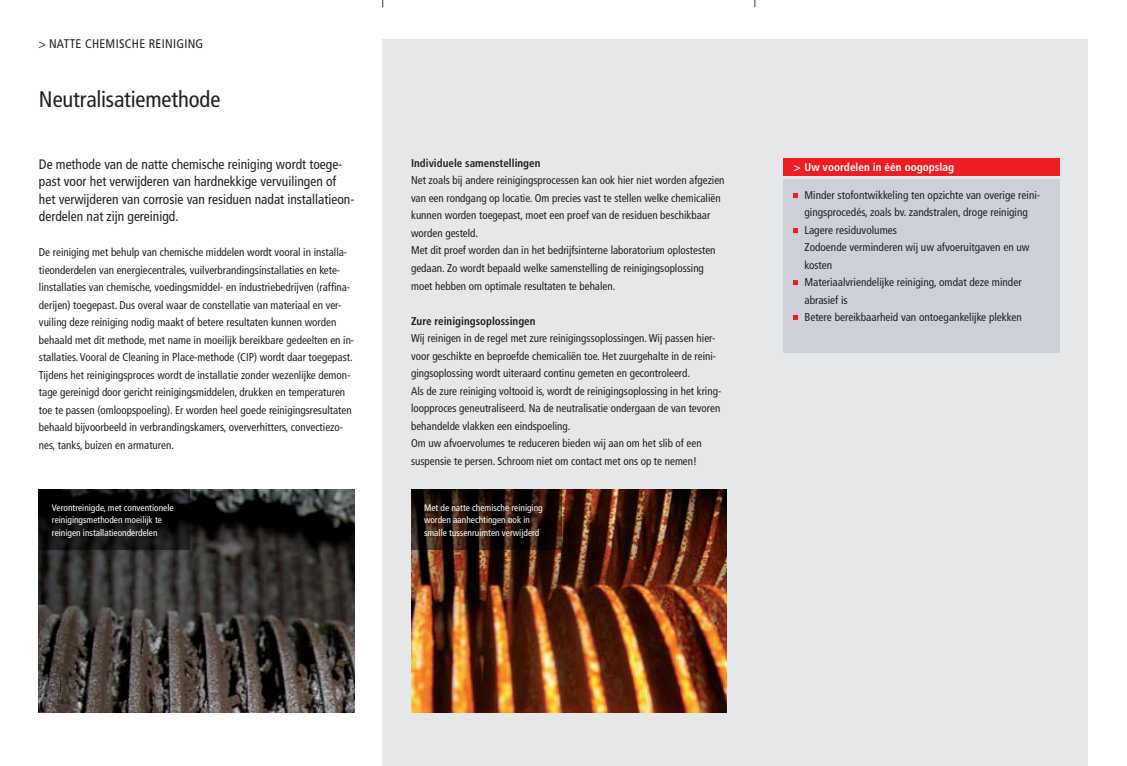
<style>
.page{position:relative;width:1127px;height:766px;background:#fff}
.page>*{position:absolute;margin:0;border:0;box-sizing:border-box;transform-origin:0 0}
.t1{font:condensed 22.5px "Frutiger LT Pro";letter-spacing:-.005em;color:#231f20}
.t2{font:condensed 13.75px/17.5px "Frutiger LT Pro";color:#231f20}
.t3{font:condensed 12.5px "Frutiger LT Pro";letter-spacing:.025em;color:#231f20}
.t4{font:condensed 11.25px/17.5px "Frutiger LT Pro";color:#231f20}
.t5{font:700 condensed 11.25px "Frutiger LT Pro";color:#231f20}
.t6{font:700 condensed 11.25px "Frutiger LT Pro";color:#fff}
.t7{font:condensed 9.38px/12.5px "Frutiger LT Pro";color:#fff}
</style>
<div class="page">
<div style="left:383px;top:39px;width:705px;height:726px;background:#e6e7e9"></div>
<div style="left:783px;top:178px;width:276px;height:174px;background:#ccd1d8"></div>
<svg style="left:794px;top:193px;width:4px;height:4px"></svg>
<svg style="left:794px;top:228px;width:4px;height:4px"></svg>
<svg style="left:794px;top:280px;width:4px;height:4px"></svg>
<svg style="left:794px;top:315px;width:4px;height:4px"></svg>
<div style="left:783px;top:158px;width:276px;height:18px;background:#ee1d23"></div>
<img style="left:411px;top:489px;width:315px;height:223px">
<img style="left:39px;top:489px;width:315px;height:223px">
<svg style="left:39px;top:489px;width:151px;height:61px;fill:#080707"></svg>
<svg style="left:411px;top:489px;width:151px;height:61px"></svg>
<p class="t3" style="left:38px;top:37px;width:166px">&gt; NATTE CHEMISCHE REINIGING</p>
<h1 class="t1" style="left:39px;top:86px;width:183px">Neutralisatiemethode</h1>
<p class="t2" style="left:39px;top:155px;width:317px">De methode van de natte chemische reiniging wordt toege&shy;past voor het verwijderen van hardnekkige vervuilingen of het verwijderen van corrosie van residuen nadat installatieon&shy;derdelen nat zijn gereinigd.</p>
<p class="t4" style="left:39px;top:244px;width:317px">De reiniging met behulp van chemische middelen wordt vooral in installa&shy;tieonderdelen van energiecentrales, vuilverbrandingsinstallaties en kete&shy;linstallaties van chemische, voedingsmiddel- en industriebedrijven (raffina&shy;derijen) toegepast. Dus overal waar de constellatie van materiaal en ver&shy;vuiling deze reiniging nodig maakt of betere resultaten kunnen worden behaald met dit methode, met name in moeilijk bereikbare gedeelten en in&shy;stallaties. Vooral de Cleaning in Place-methode (CIP) wordt daar toegepast.<br>Tijdens het reinigingsproces wordt de installatie zonder wezenlijke demon&shy;tage gereinigd door gericht reinigingsmiddelen, drukken en temperaturen toe te passen (omloopspoeling). Er worden heel goede reinigingsresultaten behaald bijvoorbeeld in verbrandingskamers, oververhitters, convectiezo&shy;nes, tanks, buizen en armaturen.</p>
<p class="t7" style="left:52px;top:501px;width:123px">Verontreinigde, met conventionele reinigingsmethoden moeilijk te reinigen installatieonderdelen</p>
<p class="t5" style="left:411px;top:156px;width:131px">Individuele samenstellingen</p>
<p class="t4" style="left:411px;top:172px;width:315px">Net zoals bij andere reinigingsprocessen kan ook hier niet worden afgezien van een rondgang op locatie. Om precies vast te stellen welke chemicaliën kunnen worden toegepast, moet een proef van de residuen beschikbaar worden gesteld.<br>Met dit proef worden dan in het bedrijfsinterne laboratorium oplostesten gedaan. Zo wordt bepaald welke samenstelling de reinigingsoplossing moet hebben om optimale resultaten te behalen.</p>
<p class="t5" style="left:411px;top:314px;width:126px">Zure reinigingsoplossingen</p>
<p class="t4" style="left:411px;top:329px;width:312px">Wij reinigen in de regel met zure reinigingssoplossingen. Wij passen hier&shy;voor geschikte en beproefde chemicaliën toe. Het zuurgehalte in de reini&shy;gingsoplossing wordt uiteraard continu gemeten en gecontroleerd.<br>Als de zure reiniging voltooid is, wordt de reinigingsoplossing in het kring&shy;loopproces geneutraliseerd. Na de neutralisatie ondergaan de van tevoren behandelde vlakken een eindspoeling.<br>Om uw afvoervolumes te reduceren bieden wij aan om het slib of een suspensie te persen. Schroom niet om contact met ons op te nemen!</p>
<p class="t7" style="left:424px;top:501px;width:120px">Met de natte chemische reiniging worden aanhechtingen ook in smalle tussenruimten verwijderd</p>
<p class="t6" style="left:794px;top:160px;width:162px">&gt; Uw voordelen in één oogopslag</p>
<p class="t4" style="left:804px;top:186px;width:237px">Minder stofontwikkeling ten opzichte van overige reini&shy;gingsprocedés, zoals bv. zandstralen, droge reiniging Lagere residuvolumes<br>Zodoende verminderen wij uw afvoeruitgaven en uw kosten<br>Materiaalvriendelijke reiniging, omdat deze minder abrasief is<br>Betere bereikbaarheid van ontoegankelijke plekken</p>
</div>
